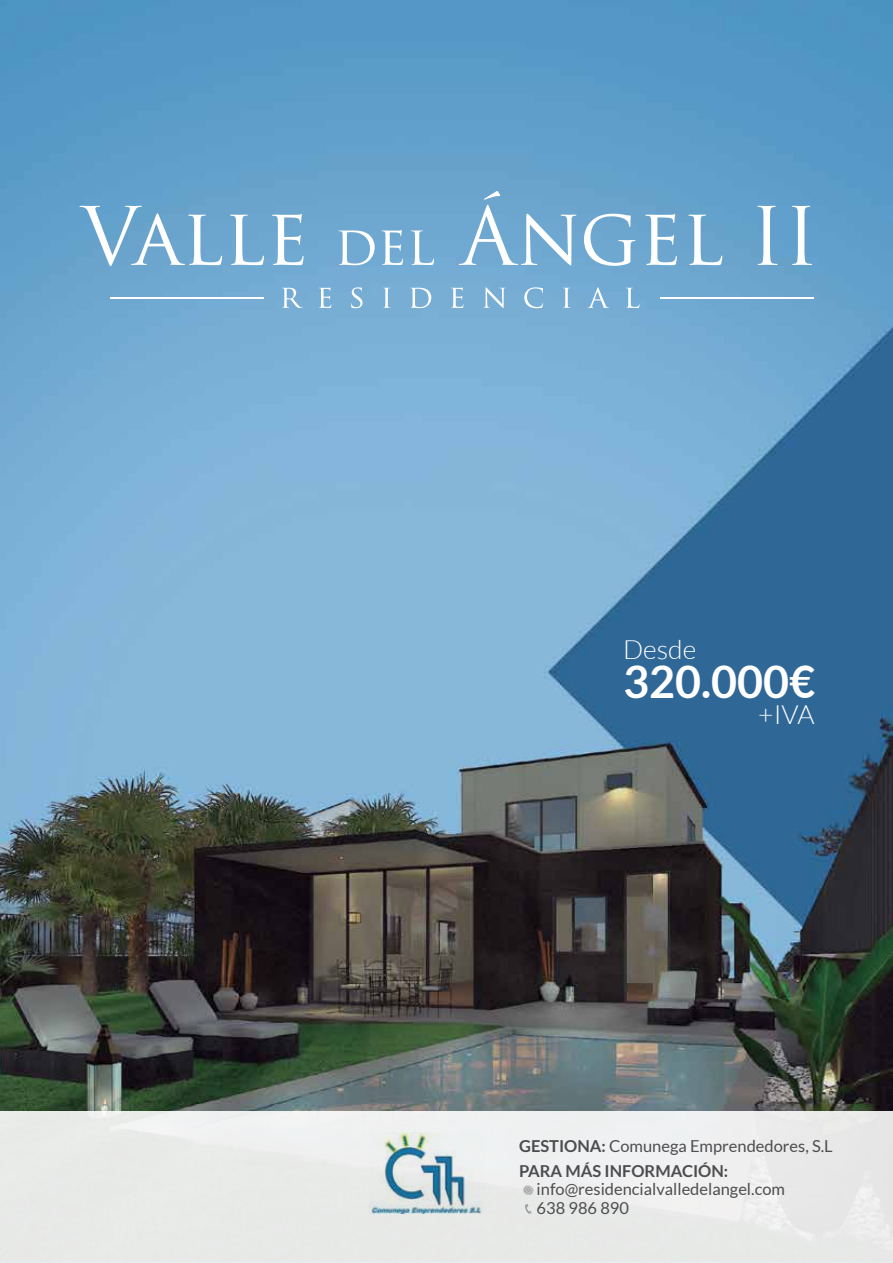
<style>
.page{position:relative;width:893px;height:1263px;background:#fff}
.page>*{position:absolute;margin:0;border:0;box-sizing:border-box;transform-origin:0 0}
.t1{font:700 44.85px "Lato";color:#fff}
.t2{font:300 26.55px "Lato";color:#fff}
.t3{font:700 16.5px/24.5px "Lato";color:#4d4d4f}
.t4{font:16.5px/18.6px "Lato";color:#4d4d4f}
.s1{font-weight:400}
</style>
<div class="page">
<img style="left:0;top:0;width:893px;height:1112px">
<div style="left:0;top:1112px;width:893px;height:151px;background:#e8eae8"></div>
<img style="left:369px;top:1133px;width:114px;height:81px">
<svg style="left:525px;top:1204px;width:7px;height:10px"></svg>
<svg style="left:523px;top:1185px;width:11px;height:11px"></svg>
<svg style="left:79px;top:206px;width:143px;height:60px"></svg>
<svg style="left:230px;top:215px;width:34px;height:50px"></svg>
<svg style="left:272px;top:214px;width:32px;height:51px"></svg>
<svg style="left:339px;top:230px;width:36px;height:35px"></svg>
<svg style="left:381px;top:230px;width:22px;height:35px"></svg>
<svg style="left:411px;top:230px;width:23px;height:35px"></svg>
<svg style="left:459px;top:191px;width:117px;height:74px;background:#86b6d7"></svg>
<svg style="left:584px;top:214px;width:51px;height:52px"></svg>
<svg style="left:645px;top:214px;width:32px;height:51px"></svg>
<svg style="left:688px;top:215px;width:34px;height:50px"></svg>
<svg style="left:758px;top:206px;width:20px;height:59px"></svg>
<svg style="left:792px;top:206px;width:20px;height:59px"></svg>
<svg style="left:282px;top:288px;width:21px;height:20px"></svg>
<svg style="left:319px;top:287px;width:12px;height:21px"></svg>
<svg style="left:351px;top:287px;width:12px;height:21px"></svg>
<svg style="left:383px;top:288px;width:7px;height:20px"></svg>
<svg style="left:410px;top:287px;width:21px;height:21px"></svg>
<svg style="left:451px;top:287px;width:12px;height:21px"></svg>
<svg style="left:483px;top:287px;width:23px;height:21px"></svg>
<svg style="left:524px;top:287px;width:19px;height:21px"></svg>
<svg style="left:563px;top:288px;width:7px;height:20px"></svg>
<svg style="left:587px;top:287px;width:22px;height:21px"></svg>
<svg style="left:626px;top:288px;width:13px;height:20px"></svg>
<hr style="left:110px;top:298px;width:154px;height:1px;background:#fff">
<hr style="left:660px;top:298px;width:153px;height:1px;background:#fff">
<h2 class="t2" style="left:623px;top:635px;width:75px">Desde</h2>
<h1 class="t1" style="left:623px;top:656px;width:194px">320.000€</h1>
<h2 class="t2" style="left:758px;top:700px;width:58px">+IVA</h2>
<p class="t3" style="left:519px;top:1134px;width:315px">GESTIONA: <span class="s1">Comunega Emprendedores, S.L<br></span>PARA MÁS INFORMACIÓN:</p>
<p class="t4" style="left:537px;top:1180px;width:250px">info@residencialvalledelangel.com<br>638 986 890</p>
</div>
